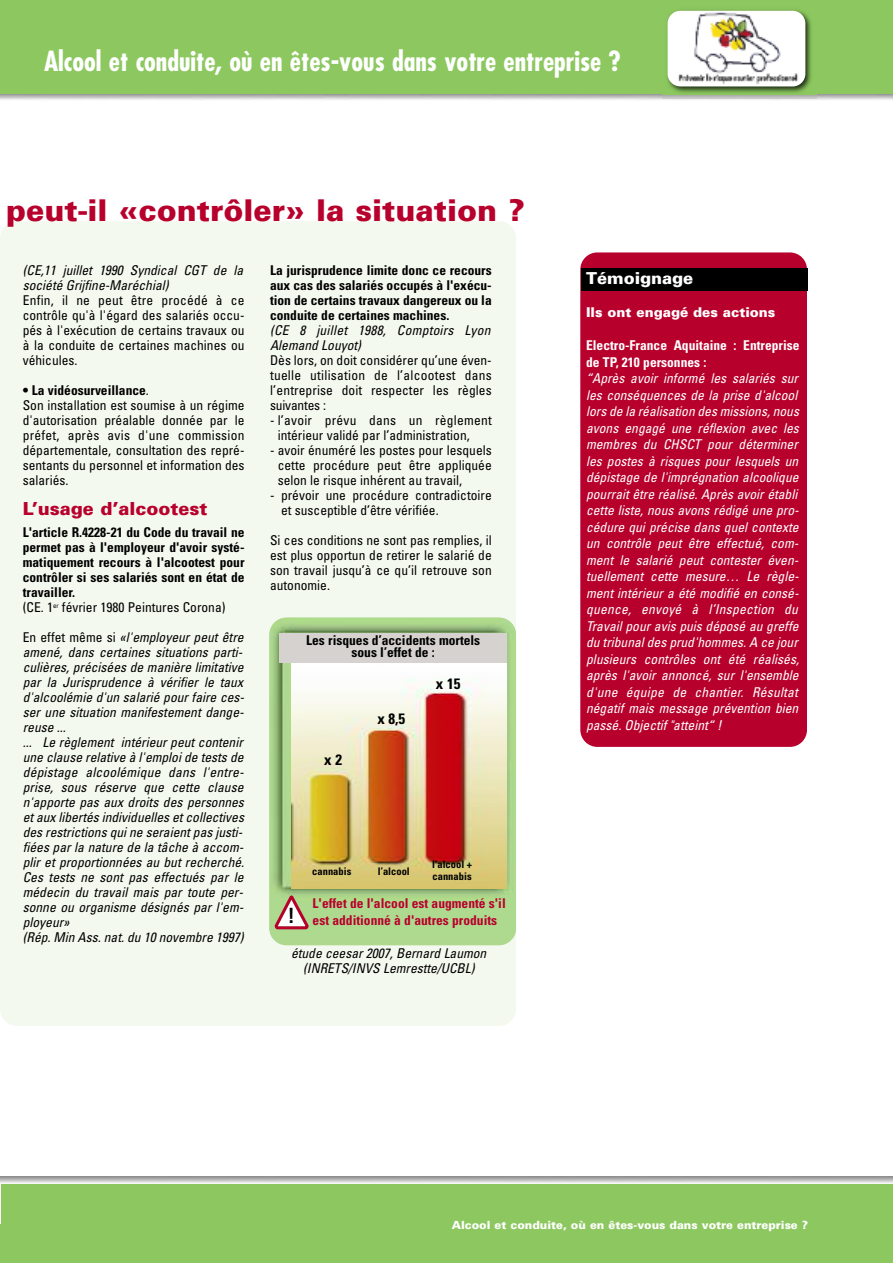
<style>
.page{position:relative;width:893px;height:1263px;background:#fff}
.page>*{position:absolute;margin:0;border:0;box-sizing:border-box;transform-origin:0 0}
.t1{font:900 30px "Univers";color:#b8002c}
.t2{font:700 condensed 27px "Futura";color:#fff}
.t3{font:700 21px "Univers";color:#000}
.t4{font:900 18px "Univers";color:#b8002c}
.t5{font:900 16.5px "Univers";color:#fff}
.t6{font:700 condensed 15px "Univers";color:#000}
.t7{font:italic condensed 13.5px/15px "Univers";color:#000}
.t8{font:condensed 13.5px/15px "Univers";color:#000;text-align:justify}
.t9{font:italic condensed 13.5px/16.5px "Univers";color:#fff}
.t10{font:700 condensed 13.5px/15px "Univers";color:#000;text-align:center}
.t11{font:700 condensed 13.5px/16.2px "Univers";color:#b8002c}
.t12{font:700 condensed 13.5px/16.5px "Univers";color:#fff}
.t13{font:900 13.5px "Univers";color:#fff}
.t14{font:900 11.25px "Univers";color:#fff}
.t15{font:700 condensed 10.5px/12px "Univers";color:#000}
.s1{font-weight:700}
.s2{font-weight:400}
.s3{font-style:normal}
</style>
<div class="page">
<div style="left:0;top:1184px;width:893px;height:79px;background:#8cc85f"></div>
<div style="left:0;top:221px;width:516px;height:805px;background:#f4f9ef;border-radius:17px"></div>
<div style="left:0;top:0;width:893px;height:94px;background:#8cc85f"></div>
<div style="left:269px;top:618px;width:247px;height:327px;background:#afd88f;border-radius:17px"></div>
<img style="left:269px;top:618px;width:247px;height:320px">
<img style="left:292px;top:663px;width:215px;height:225px">
<div style="left:279px;top:633px;width:228px;height:30px;background:#d5d2cf"></div>
<svg style="left:275px;top:900px;width:34px;height:29px"></svg>
<div style="left:580px;top:252px;width:227px;height:495px;background:#b8002c;border-radius:17px"></div>
<div style="left:581px;top:268px;width:226px;height:23px;background:#000"></div>
<img style="left:662px;top:10px;width:155px;height:88px">
<img style="left:668px;top:11px;width:137px;height:75px;border-radius:13px">
<h2 class="t2" style="left:44px;top:49px;width:578px">Alcool et conduite, où en êtes-vous dans votre entreprise ?</h2>
<h1 class="t1" style="left:6px;top:200px;width:520px">peut-il «contrôler» la situation ?</h1>
<p class="t7" style="left:23px;top:264px;width:222px">(CE,11 juillet 1990 Syndical CGT de la société Grijfine-Maréchial)</p>
<p class="t8" style="left:23px;top:294px;width:223px">Enfin, il ne peut être procédé à ce contrôle qu'à l'égard des salariés occu&shy;pés à l'exécution de certains travaux ou à la conduite de certaines machines ou véhicules.</p>
<p class="t8" style="left:23px;top:384px;width:223px;text-align:left"><span class="s1">• La vidéosurveillance</span>.<br>Son installation est soumise à un régime d'autorisation préalable donnée par le préfet, après avis d'une commission départementale, consultation des repré&shy;sentants du personnel et information des salariés.</p>
<h3 class="t4" style="left:23px;top:502px;width:186px">L’usage d’alcootest</h3>
<p class="t10" style="left:23px;top:526px;width:223px;text-align:left">L'article R.4228-21 du Code du travail ne permet pas à l'employeur d'avoir systé&shy;matiquement recours à l'alcootest pour contrôler si ses salariés sont en état de travailler.<br><span class="s2">(CE. 1</span><sup>er</sup> <span class="s2">février 1980 Peintures Corona)</span></p>
<p class="t7" style="left:23px;top:631px;width:223px"><span class="s3">En effet même si</span> «l'employeur peut être amené, dans certaines situations parti&shy;culières, précisées de manière limitative par la Jurisprudence à vérifier le taux d'alcoolémie d'un salarié pour faire ces&shy;ser une situation manifestement dange&shy;reuse ...<br>... Le règlement intérieur peut contenir une clause relative à l'emploi de tests de dépistage alcoolémique dans l'entre&shy;prise, sous réserve que cette clause n'apporte pas aux droits des personnes et aux libertés individuelles et collectives des restrictions qui ne seraient pas justi&shy;fiées par la nature de la tâche à accom&shy;plir et proportionnées au but recherché.<br>Ces tests ne sont pas effectués par le médecin du travail mais par toute per&shy;sonne ou organisme désignés par l'em&shy;ployeur»<br>(Rép. Min Ass. nat. du 10 novembre 1997)</p>
<p class="t10" style="left:270px;top:264px;width:223px;text-align:justify">La jurisprudence limite donc ce recours aux cas des salariés occupés à l'exécu&shy;tion de certains travaux dangereux ou la conduite de certaines machines.</p>
<p class="t7" style="left:270px;top:324px;width:222px">(CE 8 juillet 1988, Comptoirs Lyon<br>Alemand Louyot)</p>
<p class="t8" style="left:270px;top:354px;width:223px">Dès lors, on doit considérer qu’une éven&shy;tuelle utilisation de l’alcootest dans l’entreprise doit respecter les règles suivantes :</p>
<p class="t8" style="left:278px;top:414px;width:216px;text-indent:-8px">- l’avoir prévu dans un règlement intérieur validé par l’administration,</p>
<p class="t8" style="left:278px;top:444px;width:216px;text-indent:-8px">- avoir énuméré les postes pour lesquels cette procédure peut être appliquée selon le risque inhérent au travail,</p>
<p class="t8" style="left:281px;top:489px;width:212px;text-indent:-11px">- prévoir une procédure contradictoire et susceptible d’être vérifiée.</p>
<p class="t8" style="left:270px;top:534px;width:223px">Si ces conditions ne sont pas remplies, il est plus opportun de retirer le salarié de son travail jusqu’à ce qu’il retrouve son autonomie.</p>
<p class="t10" style="left:306px;top:636px;width:176px;line-height:12px">Les risques d’accidents mortels sous l’effet de :</p>
<p class="t6" style="left:324px;top:754px;width:19px">x2</p>
<p class="t6" style="left:377px;top:713px;width:29px">x 8,5</p>
<p class="t6" style="left:436px;top:678px;width:26px">x 15</p>
<h3 class="t3" style="left:287px;top:907px;width:10px">!</h3>
<p class="t15" style="left:312px;top:866px;width:41px">cannabis</p>
<p class="t15" style="left:378px;top:866px;width:34px">l’alcool</p>
<p class="t15" style="left:432px;top:859px;width:41px">l’alcool + cannabis</p>
<p class="t11" style="left:313px;top:896px;width:195px">L'effet de l'alcool est augmenté s'il est additionné à d'autres produits</p>
<p class="t7" style="left:291px;top:947px;width:197px;text-align:center">étude ceesar 2007, Bernard Laumon (INRETS/INVS Lemrestte/UCBL)</p>
<p class="t5" style="left:586px;top:272px;width:109px">Témoignage</p>
<p class="t13" style="left:586px;top:308px;width:191px">Ils ont engagé des actions</p>
<p class="t12" style="left:586px;top:338px;width:215px">Electro-France Aquitaine : Entreprise de TP, 210 personnes :</p>
<p class="t9" style="left:586px;top:371px;width:215px">“Après avoir informé les salariés sur les conséquences de la prise d'alcool lors de la réalisation des missions, nous avons engagé une réflexion avec les membres du CHSCT pour déterminer les postes à risques pour lesquels un dépistage de l'imprégnation alcoolique pourrait être réalisé. Après avoir établi cette liste, nous avons rédigé une pro&shy;cédure qui précise dans quel contexte un contrôle peut être effectué, com&shy;ment le salarié peut contester éven&shy;tuellement cette mesure… Le règle&shy;ment intérieur a été modifié en consé&shy;quence, envoyé à l’Inspection du Travail pour avis puis déposé au greffe du tribunal des prud'hommes. A ce jour plusieurs contrôles ont été réalisés, après l'avoir annoncé, sur l'ensemble d'une équipe de chantier. Résultat négatif mais message prévention bien passé. Objectif "atteint“ !</p>
<p class="t14" style="left:452px;top:1221px;width:358px">Alcool et conduite, où en êtes-vous dans votre entreprise ?</p>
</div>
